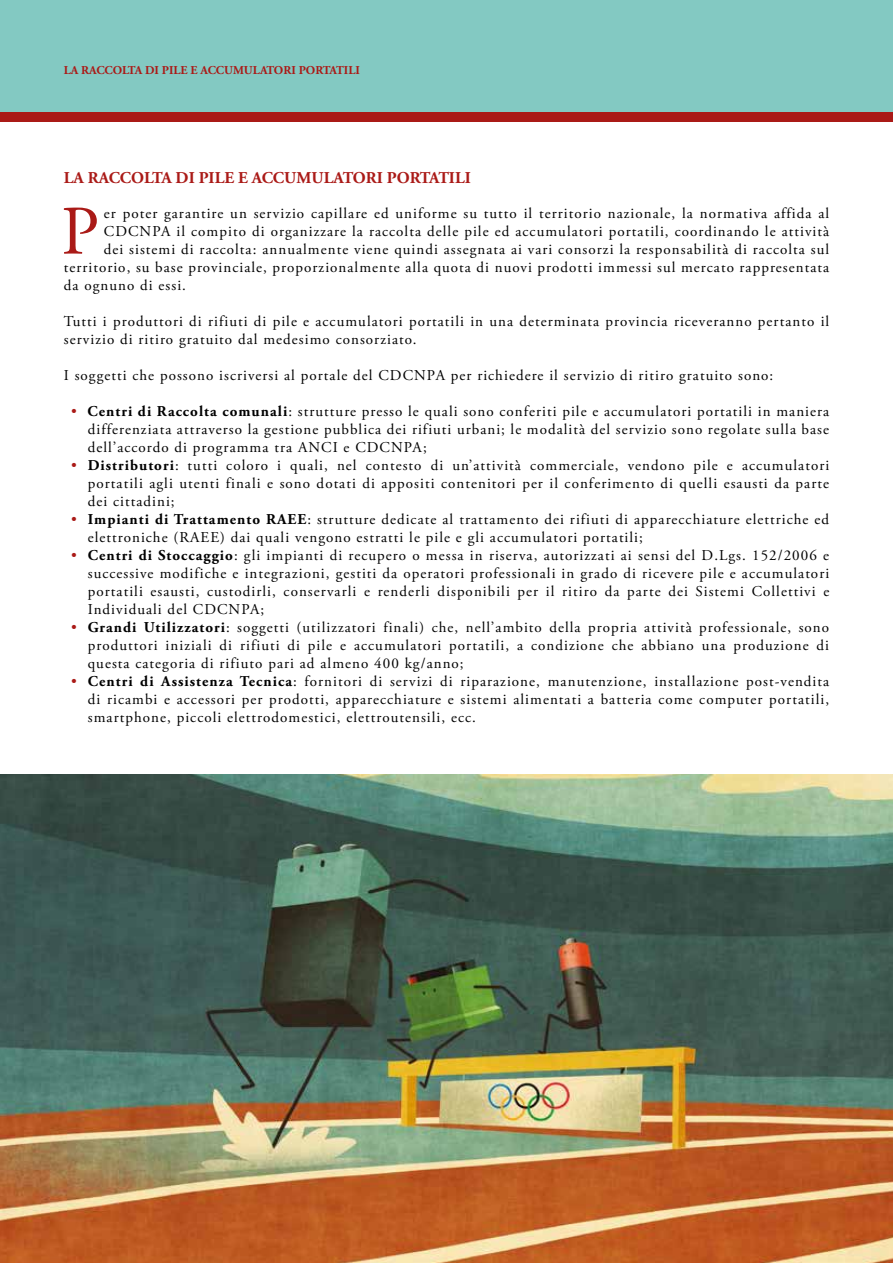
<style>
.page{position:relative;width:893px;height:1263px;background:#fff}
.page>*{position:absolute;margin:0;border:0;box-sizing:border-box;transform-origin:0 0}
.t1{font:69.3px "Adobe Garamond Pro";color:#aa1a17}
.t2{font:700 16.5px "Adobe Garamond Pro";color:#aa1a17}
.t3{font:15px/18px "Adobe Garamond Pro";letter-spacing:.07em;color:#000;text-align:justify}
.t4{font:700 12px "Adobe Garamond Pro";color:#aa1a17}
.s1{color:#aa1a17}
.s2{font-weight:700}
</style>
<div class="page">
<img style="left:0;top:774px;width:893px;height:489px">
<div style="left:0;top:0;width:893px;height:117px;background:#83c9c2"></div>
<div style="left:0;top:113px;width:893px;height:9px;background:#aa1a17"></div>
<p class="t4" style="left:64px;top:63px;width:298px">LA RACCOLTA DI PILE E ACCUMULATORI PORTATILI</p>
<p class="t2" style="left:64px;top:168px;width:409px">LA RACCOLTA DI PILE E ACCUMULATORI PORTATILI</p>
<h1 class="t1" style="left:61px;top:190px;width:40px">P</h1>
<p class="t3" style="left:104px;top:204px;width:727px">er poter garantire un servizio capillare ed uniforme su tutto il territorio nazionale, la normativa affida al</p>
<p class="t3" style="left:104px;top:222px;width:727px">CDCNPA il compito di organizzare la raccolta delle pile ed accumulatori portatili, coordinando le attività</p>
<p class="t3" style="left:104px;top:240px;width:727px">dei sistemi di raccolta: annualmente viene quindi assegnata ai vari consorzi la responsabilità di raccolta sul</p>
<p class="t3" style="left:64px;top:258px;width:767px">territorio, su base provinciale, proporzionalmente alla quota di nuovi prodotti immessi sul mercato rappresentata</p>
<p class="t3" style="left:64px;top:276px;width:124px">da ognuno di essi.</p>
<p class="t3" style="left:64px;top:312px;width:767px">Tutti i produttori di rifiuti di pile e accumulatori portatili in una determinata provincia riceveranno pertanto il servizio di ritiro gratuito dal medesimo consorziato.</p>
<p class="t3" style="left:64px;top:366px;width:711px">I soggetti che possono iscriversi al portale del CDCNPA per richiedere il servizio di ritiro gratuito sono:</p>
<p class="t3" style="left:88px;top:402px;width:743px;text-indent:-16px"><span class="s1">•</span> <span class="s2">Centri di Raccolta comunali</span>: strutture presso le quali sono conferiti pile e accumulatori portatili in maniera differenziata attraverso la gestione pubblica dei rifiuti urbani; le modalità del servizio sono regolate sulla base dell’accordo di programma tra ANCI e CDCNPA;</p>
<p class="t3" style="left:88px;top:456px;width:743px;text-indent:-16px"><span class="s1">•</span> <span class="s2">Distributori</span>: tutti coloro i quali, nel contesto di un’attività commerciale, vendono pile e accumulatori portatili agli utenti finali e sono dotati di appositi contenitori per il conferimento di quelli esausti da parte dei cittadini;</p>
<p class="t3" style="left:88px;top:510px;width:743px;text-indent:-16px"><span class="s1">•</span> <span class="s2">Impianti di Trattamento RAEE</span>: strutture dedicate al trattamento dei rifiuti di apparecchiature elettriche ed elettroniche (RAEE) dai quali vengono estratti le pile e gli accumulatori portatili;</p>
<p class="t3" style="left:88px;top:546px;width:743px;text-indent:-17px"><span class="s1">•</span> <span class="s2">Centri di Stoccaggio</span>: gli impianti di recupero o messa in riserva, autorizzati ai sensi del D.Lgs. 152/2006 e successive modifiche e integrazioni, gestiti da operatori professionali in grado di ricevere pile e accumulatori portatili esausti, custodirli, conservarli e renderli disponibili per il ritiro da parte dei Sistemi Collettivi e Individuali del CDCNPA;</p>
<p class="t3" style="left:88px;top:618px;width:743px;text-indent:-17px"><span class="s1">•</span> <span class="s2">Grandi Utilizzatori</span>: soggetti (utilizzatori finali) che, nell’ambito della propria attività professionale, sono produttori iniziali di rifiuti di pile e accumulatori portatili, a condizione che abbiano una produzione di questa categoria di rifiuto pari ad almeno 400 kg/anno;</p>
<p class="t3" style="left:88px;top:672px;width:743px;text-indent:-17px"><span class="s1">•</span> <span class="s2">Centri di Assistenza Tecnica</span>: fornitori di servizi di riparazione, manutenzione, installazione post-vendita di ricambi e accessori per prodotti, apparecchiature e sistemi alimentati a batteria come computer portatili, smartphone, piccoli elettrodomestici, elettroutensili, ecc.</p>
</div>
